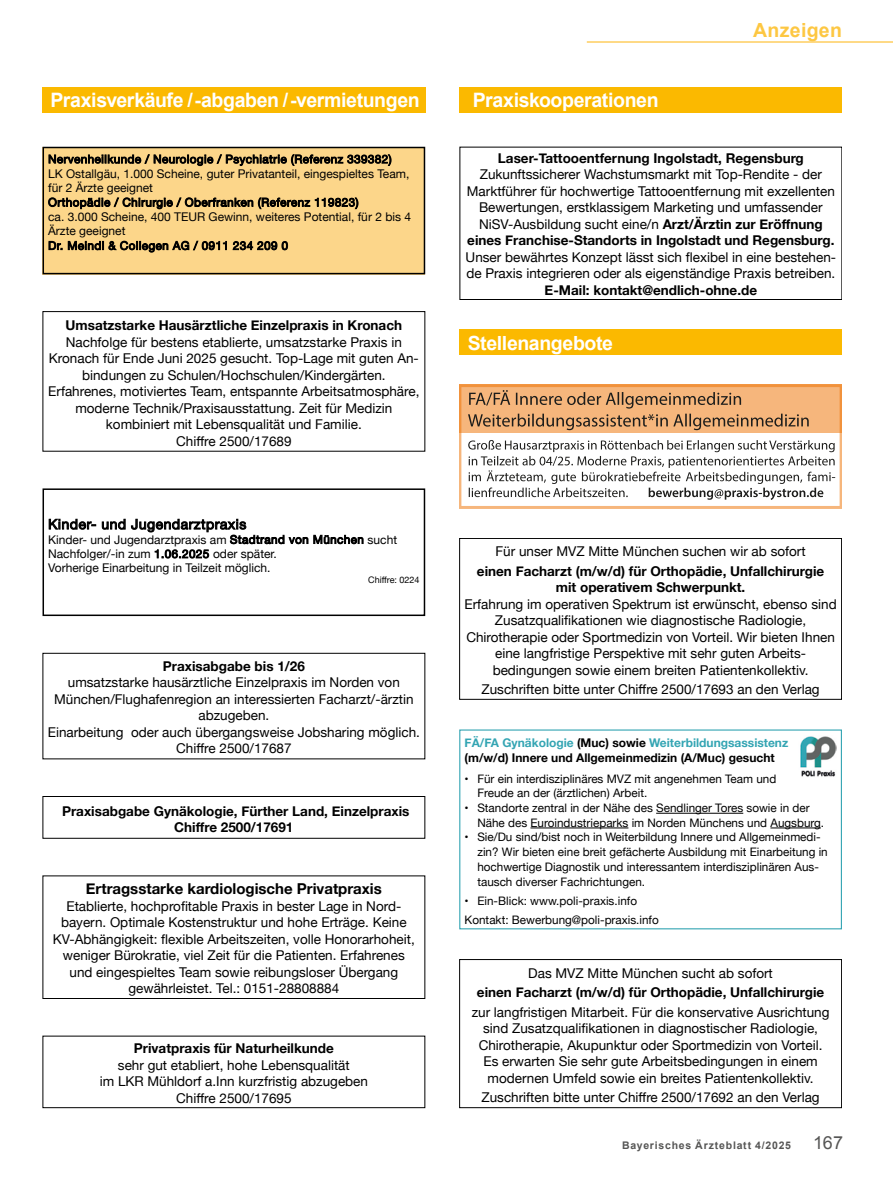
<style>
.page{position:relative;width:893px;height:1191px;background:#fff}
.page>*{position:absolute;margin:0;border:0;box-sizing:border-box;transform-origin:0 0}
.t1{font:700 19.95px "Arial";letter-spacing:-.02em;color:#fff}
.t2{font:700 19.5px "Arial";letter-spacing:-.02em;color:#fff}
.t3{font:700 19.5px "Arial";letter-spacing:.015em;color:#fdc742}
.t4{font:700 15px "Helvetica Neue";color:#000}
.t5{font:13.8px "Helvetica Neue";letter-spacing:.04em;color:#000}
.t6{font:13.5px/16.5px "Helvetica Neue";color:#000;text-align:center}
.t7{font:700 13.5px/16.5px "Helvetica Neue";color:#000;text-align:center}
.t8{font:12px/14.4px "Helvetica Neue";color:#000}
.t9{font:700 12px/15px "Helvetica Neue";color:#000}
.t10{font:11.7px/14.7px "Helvetica Neue";color:#000}
.t11{font:11.55px "Helvetica Neue";letter-spacing:.04em;color:#000}
.t12{font:700 10.5px "Arial";letter-spacing:.07em;color:#565655}
.t13{font:9px "Helvetica Neue";color:#000}
.s1{font-size:11.55px}
.s2{font-weight:700}
.s3{color:#34a5b3}
.s4{font-weight:400;font-size:18px}
</style>
<div class="page">
<hr style="left:587px;top:41px;width:306px;height:2px;background:#fece5f">
<div style="left:42px;top:87px;width:383px;height:26px;background:#fbb900"></div>
<div style="left:43px;top:147px;width:382px;height:127px;background:#fcd68a"></div>
<div style="left:43px;top:147px;width:382px;height:127px;border:2px solid #000"></div>
<div style="left:43px;top:488px;width:382px;height:128px;border:2px solid #000"></div>
<svg style="left:49px;top:518px;width:47px;height:12px"></svg>
<svg style="left:102px;top:518px;width:262px;height:40px"></svg>
<div style="left:43px;top:653px;width:382px;height:106px;border:1px solid #000"></div>
<div style="left:43px;top:311px;width:382px;height:140px;border:1px solid #000"></div>
<div style="left:459px;top:385px;width:383px;height:47px;background:#f6b67c"></div>
<div style="left:459px;top:385px;width:383px;height:123px;border:3px solid #ee7202"></div>
<svg style="left:468px;top:440px;width:367px;height:60px"></svg>
<svg style="left:468px;top:414px;width:341px;height:16px"></svg>
<svg style="left:469px;top:390px;width:272px;height:18px"></svg>
<hr style="left:656px;top:813px;width:87px;height:1px;background:#000">
<hr style="left:530px;top:827px;width:98px;height:1px;background:#000">
<hr style="left:770px;top:827px;width:51px;height:1px;background:#000">
<div style="left:459px;top:729px;width:383px;height:200px;border:1px solid #34a5b3"></div>
<img style="left:800px;top:736px;width:37px;height:41px">
<div style="left:459px;top:330px;width:383px;height:25px;background:#fbb900"></div>
<div style="left:459px;top:87px;width:383px;height:26px;background:#fbb900"></div>
<div style="left:459px;top:147px;width:383px;height:153px;border:1px solid #000"></div>
<div style="left:43px;top:875px;width:382px;height:124px;border:1px solid #000"></div>
<div style="left:43px;top:796px;width:382px;height:42px;border:1px solid #000"></div>
<div style="left:43px;top:1035px;width:382px;height:73px;border:1px solid #000"></div>
<div style="left:459px;top:959px;width:383px;height:149px;border:1px solid #000"></div>
<div style="left:459px;top:538px;width:383px;height:161px;border:1px solid #000"></div>
<h1 class="t1" style="left:51px;top:87px;width:371px">Praxisverkäufe /-abgaben /-vermietungen</h1>
<p class="t11" style="left:48px;top:151px;width:345px">Nervenheilkunde / Neurologie / Psychiatrie (Referenz 339382)</p>
<p class="t8" style="left:48px;top:167px;width:363px">LK Ostallgäu, 1.000 Scheine, guter Privatanteil, eingespieltes Team, für 2 Ärzte geeignet</p>
<p class="t11" style="left:48px;top:194px;width:312px">Orthopädie / Chirurgie / Oberfranken (Referenz 119823)</p>
<p class="t8" style="left:48px;top:210px;width:364px">ca. 3.000 Scheine, 400 TEUR Gewinn, weiteres Potential, für 2 bis 4<br>Ärzte geeignet</p>
<p class="t11" style="left:48px;top:237px;width:241px">Dr. Meindl &amp; Collegen AG / 0911 234 209 0</p>
<p class="t7" style="left:66px;top:317px;width:338px">Umsatzstarke Hausärztliche Einzelpraxis in Kronach</p>
<p class="t6" style="left:48px;top:334px;width:373px">Nachfolge für bestens etablierte, umsatzstarke Praxis in Kronach für Ende Juni 2025 gesucht. Top-Lage mit guten An&shy;bindungen zu Schulen/Hochschulen/Kindergärten.<br>Erfahrenes, motiviertes Team, entspannte Arbeitsatmosphäre, moderne Technik/Praxisausstattung. Zeit für Medizin kombiniert mit Lebensqualität und Familie.<br>Chiffre 2500/17689</p>
<p class="t5" style="left:48px;top:514px;width:200px">Kinder- und Jugendarztpraxis</p>
<p class="t8" style="left:48px;top:533px;width:351px">Kinder- und Jugendarztpraxis am <span class="s1">Stadtrand von München</span> sucht<br>Nachfolger/-in zum <span class="s1">1.06.2025</span> oder später.<br>Vorherige Einarbeitung in Teilzeit möglich.</p>
<p class="t13" style="left:368px;top:573px;width:53px">Chiffre: 0224</p>
<p class="t7" style="left:163px;top:658px;width:143px">Praxisabgabe bis 1/26</p>
<p class="t6" style="left:48px;top:675px;width:374px">umsatzstarke hausärztliche Einzelpraxis im Norden von München/Flughafenregion an interessierten Facharzt/-ärztin abzugeben.<br>Einarbeitung oder auch übergangsweise Jobsharing möglich.<br>Chiffre 2500/17687</p>
<p class="t7" style="left:62px;top:803px;width:349px">Praxisabgabe Gynäkologie, Fürther Land, Einzelpraxis<br>Chiffre 2500/17691</p>
<p class="t4" style="left:86px;top:877px;width:298px">Ertragsstarke kardiologische Privatpraxis</p>
<p class="t6" style="left:53px;top:898px;width:363px">Etablierte, hochprofitable Praxis in bester Lage in Nord&shy;bayern. Optimale Kostenstruktur und hohe Erträge. Keine KV-Abhängigkeit: flexible Arbeitszeiten, volle Honorarhoheit, weniger Bürokratie, viel Zeit für die Patienten. Erfahrenes und eingespieltes Team sowie reibungsloser Übergang gewährleistet. Tel.: 0151-28808884</p>
<p class="t7" style="left:134px;top:1040px;width:201px">Privatpraxis für Naturheilkunde</p>
<p class="t6" style="left:100px;top:1057px;width:270px">sehr gut etabliert, hohe Lebensqualität<br>im LKR Mühldorf a.Inn kurzfristig abzugeben<br>Chiffre 2500/17695</p>
<h1 class="t1" style="left:473px;top:87px;width:187px">Praxiskooperationen</h1>
<h2 class="t3" style="left:753px;top:17px;width:90px">Anzeigen</h2>
<p class="t7" style="left:498px;top:150px;width:307px">Laser-Tattooentfernung Ingolstadt, Regensburg</p>
<p class="t6" style="left:467px;top:167px;width:370px">Zukunftssicherer Wachstumsmarkt mit Top-Rendite - der Marktführer für hochwertige Tattooentfernung mit exzellenten Bewertungen, erstklassigem Marketing und umfassender NiSV-Ausbildung sucht eine/n <span class="s2">Arzt/Ärztin zur Eröffnung eines Franchise-Standorts in Ingolstadt und Regensburg.</span></p>
<p class="t6" style="left:466px;top:249px;width:372px;text-align:left">Unser bewährtes Konzept lässt sich flexibel in eine bestehen&shy;de Praxis integrieren oder als eigenständige Praxis betreiben.</p>
<p class="t7" style="left:545px;top:282px;width:214px">E-Mail: kontakt@endlich-ohne.de</p>
<h2 class="t2" style="left:468px;top:330px;width:147px">Stellenangebote</h2>
<p class="t6" style="left:496px;top:544px;width:312px">Für unser MVZ Mitte München suchen wir ab sofort</p>
<p class="t7" style="left:477px;top:563px;width:349px">einen Facharzt (m/w/d) für Orthopädie, Unfallchirurgie mit operativem Schwerpunkt.</p>
<p class="t6" style="left:465px;top:596px;width:374px">Erfahrung im operativen Spektrum ist erwünscht, ebenso sind Zusatzqualifikationen wie diagnostische Radiologie, Chirotherapie oder Sportmedizin von Vorteil. Wir bieten Ihnen eine langfristige Perspektive mit sehr guten Arbeits&shy;bedingungen sowie einem breiten Patientenkollektiv.</p>
<p class="t6" style="left:481px;top:682px;width:340px">Zuschriften bitte unter Chiffre 2500/17693 an den Verlag</p>
<p class="t9" style="left:465px;top:735px;width:325px"><span class="s3">FÄ/FA Gynäkologie</span> (Muc) sowie <span class="s3">Weiterbildungsassistenz </span>(m/w/d) Innere und Allgemeinmedizin (A/Muc) gesucht</p>
<p class="t10" style="left:477px;top:772px;width:300px;text-indent:-13px">• Für ein interdisziplinäres MVZ mit angenehmen Team und<br>Freude an der (ärztlichen) Arbeit.</p>
<p class="t10" style="left:477px;top:801px;width:348px;text-indent:-13px">• Standorte zentral in der Nähe des Sendlinger Tores sowie in der<br>Nähe des Euroindustrieparks im Norden Münchens und Augsburg.</p>
<p class="t10" style="left:477px;top:830px;width:352px;text-indent:-13px">• Sie/Du sind/bist noch in Weiterbildung Innere und Allgemeinmedi&shy;zin? Wir bieten eine breit gefächerte Ausbildung mit Einarbeitung in hochwertige Diagnostik und interessantem interdisziplinären Aus&shy;tausch diverser Fachrichtungen.</p>
<p class="t10" style="left:465px;top:891px;width:196px;line-height:18.9px">• Ein-Blick: www.poli-praxis.info<br>Kontakt: Bewerbung@poli-praxis.info</p>
<p class="t6" style="left:528px;top:965px;width:246px">Das MVZ Mitte München sucht ab sofort</p>
<p class="t7" style="left:477px;top:984px;width:349px">einen Facharzt (m/w/d) für Orthopädie, Unfallchirurgie</p>
<p class="t6" style="left:472px;top:1004px;width:359px">zur langfristigen Mitarbeit. Für die konservative Ausrichtung sind Zusatzqualifikationen in diagnostischer Radiologie, Chirotherapie, Akupunktur oder Sportmedizin von Vorteil.<br>Es erwarten Sie sehr gute Arbeitsbedingungen in einem modernen Umfeld sowie ein breites Patientenkollektiv.</p>
<p class="t6" style="left:481px;top:1090px;width:340px">Zuschriften bitte unter Chiffre 2500/17692 an den Verlag</p>
<p class="t12" style="left:622px;top:1138px;width:222px">Bayerisches Ärzteblatt 4/2025 <span class="s4">167</span></p>
</div>
